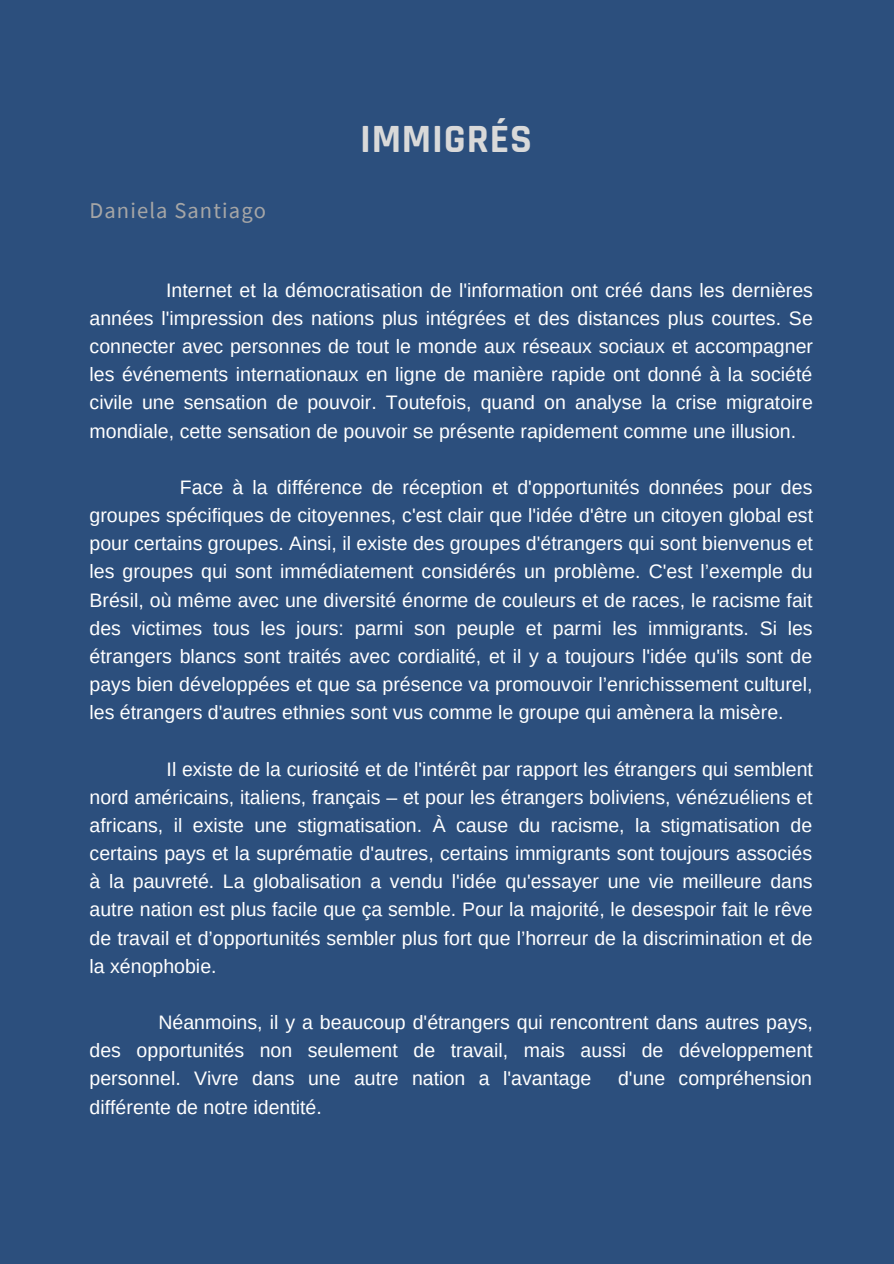
<style>
.page{position:relative;width:894px;height:1264px;background:#fff}
.page>*{position:absolute;margin:0;border:0;box-sizing:border-box;transform-origin:0 0}
.t1{font:700 40.5px "Rajdhani";letter-spacing:.02em;color:#d9d9d9}
.t2{font:22.5px "Source Sans Pro";letter-spacing:.05em;color:#a6a6a6}
.t3{font:19.5px/28.2px "Arimo";color:#fff;text-align:justify}
</style>
<div class="page">
<div style="left:0;top:0;width:893px;height:1263px;background:#2c4f7d"></div>
<p class="t2" style="left:89px;top:195px;width:178px">Daniela Santiago</p>
<p class="t1" style="left:360px;top:114px;width:173px">IMMIGRÉS</p>
<p class="t3" style="left:90px;top:276px;width:724px;text-indent:77px">Internet et la démocratisation de l'information ont créé dans les dernières années l'impression des nations plus intégrées et des distances plus courtes. Se connecter avec personnes de tout le monde aux réseaux sociaux et accompagner les événements internationaux en ligne de manière rapide ont donné à la société civile une sensation de pouvoir. Toutefois, quand on analyse la crise migratoire mondiale, cette sensation de pouvoir se présente rapidement comme une illusion.</p>
<p class="t3" style="left:90px;top:473px;width:724px;text-indent:90px">Face à la différence de réception et d'opportunités données pour des groupes spécifiques de citoyennes, c'est clair que l'idée d'être un citoyen global est pour certains groupes. Ainsi, il existe des groupes d'étrangers qui sont bienvenus et les groupes qui sont immédiatement considérés un problème. C'est l’exemple du Brésil, où même avec une diversité énorme de couleurs et de races, le racisme fait des victimes tous les jours: parmi son peuple et parmi les immigrants. Si les étrangers blancs sont traités avec cordialité, et il y a toujours l'idée qu'ils sont de pays bien développées et que sa présence va promouvoir l’enrichissement culturel, les étrangers d'autres ethnies sont vus comme le groupe qui amènera la misère.</p>
<p class="t3" style="left:90px;top:754px;width:724px;text-indent:77px">Il existe de la curiosité et de l'intérêt par rapport les étrangers qui semblent nord américains, italiens, français – et pour les étrangers boliviens, vénézuéliens et africans, il existe une stigmatisation. À cause du racisme, la stigmatisation de certains pays et la suprématie d'autres, certains immigrants sont toujours associés à la pauvreté. La globalisation a vendu l'idée qu'essayer une vie meilleure dans autre nation est plus facile que ça semble. Pour la majorité, le desespoir fait le rêve de travail et d’opportunités sembler plus fort que l’horreur de la discrimination et de la xénophobie.</p>
<p class="t3" style="left:90px;top:1008px;width:724px;text-indent:69px">Néanmoins, il y a beaucoup d'étrangers qui rencontrent dans autres pays, des opportunités non seulement de travail, mais aussi de développement personnel. Vivre dans une autre nation a l'avantage</p>
<p class="t3" style="left:618px;top:1064px;width:195px">d'une compréhension</p>
<p class="t3" style="left:90px;top:1092px;width:234px">différente de notre identité.</p>
</div>
